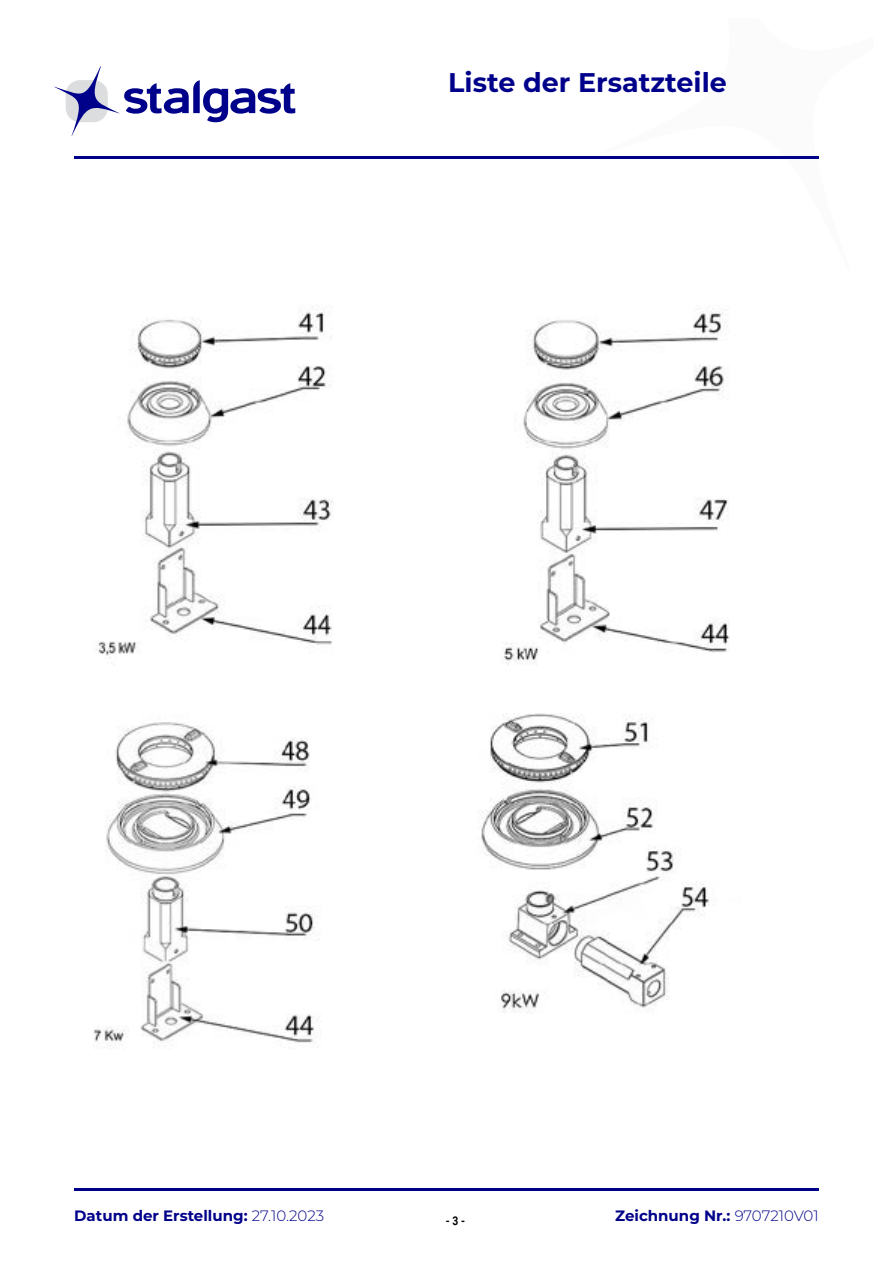
<style>
.page{position:relative;width:893px;height:1263px;background:#fff}
.page>*{position:absolute;margin:0;border:0;box-sizing:border-box;transform-origin:0 0}
.t1{font:700 27px "Montserrat";color:#00018a}
.t2{font:700 15px "Montserrat";color:#00018a}
.t3{font:700 12px "Roboto";color:#000;scale:.86 1}
.s1{font-weight:300}
</style>
<div class="page">
<svg style="left:54px;top:66px;width:241px;height:70px"></svg>
<hr style="left:74px;top:156px;width:745px;height:2px;background:#00018a">
<hr style="left:74px;top:1188px;width:745px;height:3px;background:#00018a">
<img style="left:93px;top:307px;width:637px;height:742px">
<h1 class="t1" style="left:448px;top:63px;width:280px">Liste der Ersatzteile</h1>
<p class="t2" style="left:74px;top:1205px;width:252px">Datum der Erstellung: <span class="s1">27.10.2023</span></p>
<p class="t3" style="left:446px;top:1212px;width:24px">- 3 -</p>
<p class="t2" style="left:615px;top:1205px;width:205px">Zeichnung Nr.: <span class="s1">9707210V01</span></p>
</div>
